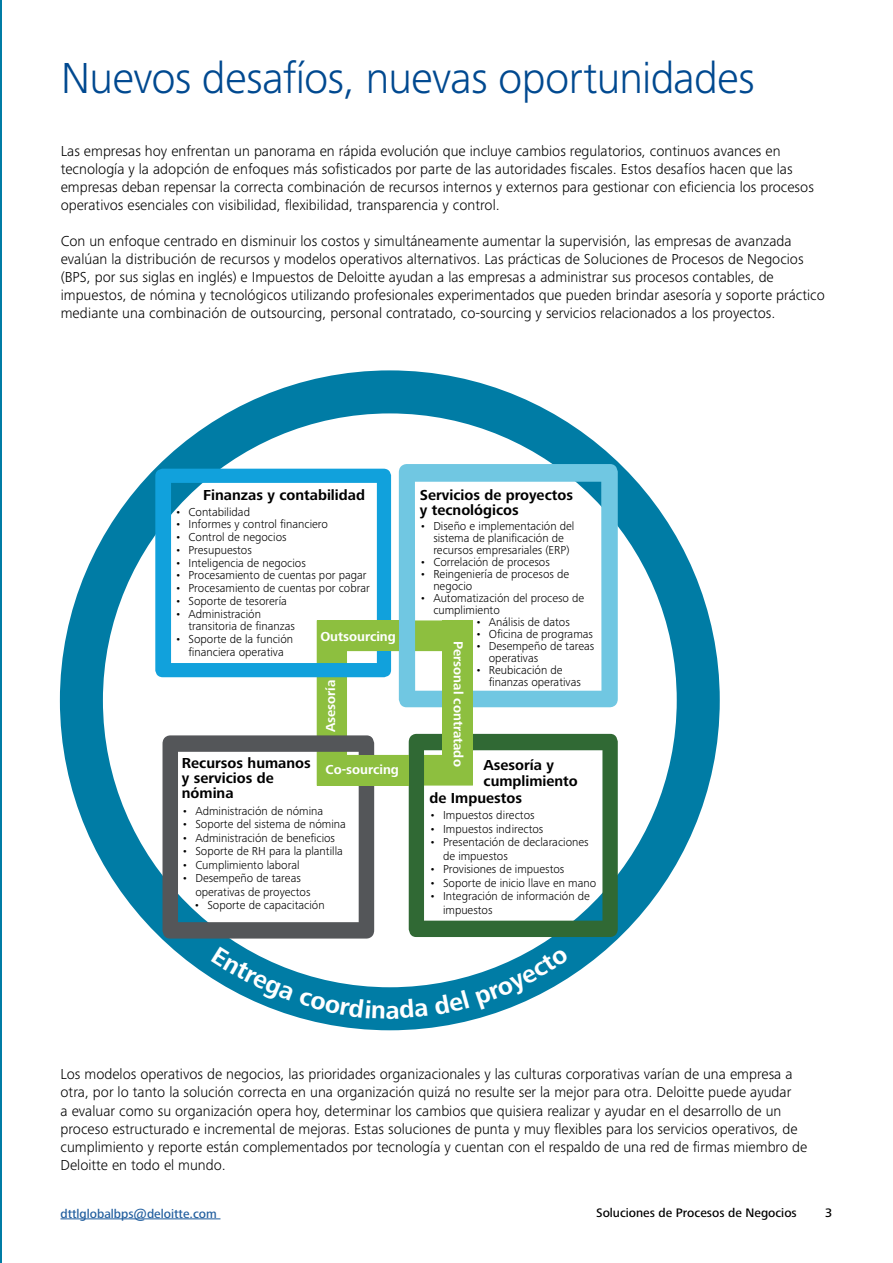
<style>
.page{position:relative;width:893px;height:1263px;background:#fff}
.page>*{position:absolute;margin:0;border:0;box-sizing:border-box;transform-origin:0 0}
.t1{font:300 45px "Frutiger Next Pro";letter-spacing:-.015em;color:#004990}
.t2{font:300 15px/18px "Frutiger Next Pro";color:#000}
.t3{font:700 15px/15px "Frutiger Next Pro";color:#000}
.t4{font:700 13.5px "Frutiger Next Pro";color:#fff}
.t5{font:500 12.75px "Frutiger Next Pro";color:#000}
.t6{font:500 12.75px "Frutiger Next Pro";color:#215e9e}
.t7{font:300 12px/12px "Frutiger Next Pro";color:#000}
</style>
<div class="page">
<hr style="left:60px;top:1218px;width:160px;height:1px;background:#215e9e">
<div style="left:60px;top:370px;width:660px;height:660px;background:#007ca5;border-radius:50%"></div>
<div style="left:103px;top:413px;width:574px;height:574px;background:#fff;border-radius:50%"></div>
<svg style="left:155px;top:469px;width:236px;height:208px"></svg>
<svg style="left:163px;top:620px;width:455px;height:318px"></svg>
<svg style="left:399px;top:464px;width:219px;height:243px"></svg>
<div style="left:317px;top:620px;width:82px;height:31px;background:#8dbf3f"></div>
<div style="left:317px;top:755px;width:92px;height:30px;background:#8dbf3f"></div>
<div style="left:443px;top:621px;width:30px;height:164px;background:#8dbf3f"></div>
<hr style="left:0;top:0;width:2px;height:1263px;background:#007ca5">
<svg style="left:211px;top:947px;width:217px;height:72px"></svg>
<svg style="left:475px;top:948px;width:94px;height:61px"></svg>
<h1 class="t1" style="left:61px;top:52px;width:696px">Nuevos desafíos, nuevas oportunidades</h1>
<p class="t2" style="left:61px;top:142px;width:755px">Las empresas hoy enfrentan un panorama en rápida evolución que incluye cambios regulatorios, continuos avances en tecnología y la adopción de enfoques más sofisticados por parte de las autoridades fiscales. Estos desafíos hacen que las empresas deban repensar la correcta combinación de recursos internos y externos para gestionar con eficiencia los procesos operativos esenciales con visibilidad, flexibilidad, transparencia y control.</p>
<p class="t2" style="left:61px;top:232px;width:765px">Con un enfoque centrado en disminuir los costos y simultáneamente aumentar la supervisión, las empresas de avanzada evalúan la distribución de recursos y modelos operativos alternativos. Las prácticas de Soluciones de Procesos de Negocios (BPS, por sus siglas en inglés) e Impuestos de Deloitte ayudan a las empresas a administrar sus procesos contables, de impuestos, de nómina y tecnológicos utilizando profesionales experimentados que pueden brindar asesoría y soporte práctico mediante una combinación de outsourcing, personal contratado, co-sourcing y servicios relacionados a los proyectos.</p>
<p class="t3" style="left:203px;top:487px;width:163px">Finanzas y contabilidad</p>
<p class="t7" style="left:175px;top:506px;width:77px">• Contabilidad</p>
<p class="t7" style="left:175px;top:518px;width:155px">• Informes y control financiero</p>
<p class="t7" style="left:175px;top:531px;width:113px">• Control de negocios</p>
<p class="t7" style="left:175px;top:544px;width:78px">• Presupuestos</p>
<p class="t7" style="left:175px;top:556px;width:132px">• Inteligencia de negocios</p>
<p class="t7" style="left:175px;top:569px;width:193px">• Procesamiento de cuentas por pagar</p>
<p class="t7" style="left:175px;top:582px;width:196px">• Procesamiento de cuentas por cobrar</p>
<p class="t7" style="left:175px;top:595px;width:113px">• Soporte de tesorería</p>
<p class="t7" style="left:188px;top:607px;width:108px;line-height:12.8px;text-indent:-14px">• Administración transitoria de finanzas</p>
<p class="t7" style="left:175px;top:633px;width:120px;line-height:12.8px;text-align:center">• Soporte de la función financiera operativa</p>
<p class="t4" style="left:320px;top:628px;width:77px">Outsourcing</p>
<p class="t4" style="left:323px;top:732px;width:54px;rotate:-90deg">Asesoría</p>
<p class="t3" style="left:182px;top:755px;width:131px">Recursos humanos y servicios de nómina</p>
<p class="t7" style="left:182px;top:805px;width:143px">• Administración de nómina</p>
<p class="t7" style="left:182px;top:818px;width:166px">• Soporte del sistema de nómina</p>
<p class="t7" style="left:182px;top:832px;width:155px">• Administración de beneficios</p>
<p class="t7" style="left:182px;top:845px;width:163px">• Soporte de RH para la plantilla</p>
<p class="t7" style="left:182px;top:859px;width:119px">• Cumplimiento laboral</p>
<p class="t7" style="left:195px;top:871px;width:117px;line-height:13.5px;text-indent:-14px">• Desempeño de tareas operativas de proyectos</p>
<p class="t7" style="left:194px;top:899px;width:132px">• Soporte de capacitación</p>
<p class="t4" style="left:326px;top:762px;width:75px">Co-sourcing</p>
<p class="t3" style="left:420px;top:487px;width:155px">Servicios de proyectos y tecnológicos</p>
<p class="t7" style="left:433px;top:520px;width:143px;text-indent:-14px">• Diseño e implementación del sistema de planificación de recursos empresariales (ERP)</p>
<p class="t7" style="left:420px;top:556px;width:132px">• Correlación de procesos</p>
<p class="t7" style="left:433px;top:568px;width:137px;text-indent:-14px">• Reingeniería de procesos de negocio</p>
<p class="t7" style="left:433px;top:592px;width:153px;text-indent:-14px">• Automatización del proceso de cumplimiento</p>
<p class="t7" style="left:475px;top:616px;width:96px">• Análisis de datos</p>
<p class="t7" style="left:475px;top:628px;width:119px">• Oficina de programas</p>
<p class="t7" style="left:489px;top:640px;width:107px;text-indent:-14px">• Desempeño de tareas operativas</p>
<p class="t7" style="left:489px;top:664px;width:94px;text-indent:-14px">• Reubicación de finanzas operativas</p>
<p class="t4" style="left:466px;top:641px;width:127px;rotate:90deg">Personal contratado</p>
<p class="t3" style="left:484px;top:757px;width:72px">Asesoría y</p>
<p class="t3" style="left:484px;top:773px;width:96px">cumplimiento</p>
<p class="t3" style="left:430px;top:790px;width:94px">de Impuestos</p>
<p class="t7" style="left:430px;top:809px;width:107px">• Impuestos directos</p>
<p class="t7" style="left:430px;top:823px;width:115px">• Impuestos indirectos</p>
<p class="t7" style="left:443px;top:835px;width:147px;line-height:13.5px;text-indent:-14px">• Presentación de declaraciones de impuestos</p>
<p class="t7" style="left:430px;top:863px;width:136px">• Provisiones de impuestos</p>
<p class="t7" style="left:430px;top:877px;width:168px">• Soporte de inicio llave en mano</p>
<p class="t7" style="left:443px;top:889px;width:148px;line-height:13.5px;text-indent:-14px">• Integración de información de impuestos</p>
<p class="t2" style="left:61px;top:1065px;width:748px">Los modelos operativos de negocios, las prioridades organizacionales y las culturas corporativas varían de una empresa a otra, por lo tanto la solución correcta en una organización quizá no resulte ser la mejor para otra. Deloitte puede ayudar<br>a evaluar como su organización opera hoy, determinar los cambios que quisiera realizar y ayudar en el desarrollo de un proceso estructurado e incremental de mejoras. Estas soluciones de punta y muy flexibles para los servicios operativos, de cumplimiento y reporte están complementados por tecnología y cuentan con el respaldo de una red de firmas miembro de Deloitte en todo el mundo.</p>
<p class="t6" style="left:60px;top:1206px;width:158px">dttlglobalbps@deloitte.com</p>
<p class="t5" style="left:596px;top:1206px;width:202px">Soluciones de Procesos de Negocios</p>
<p class="t5" style="left:825px;top:1206px;width:9px">3</p>
</div>
